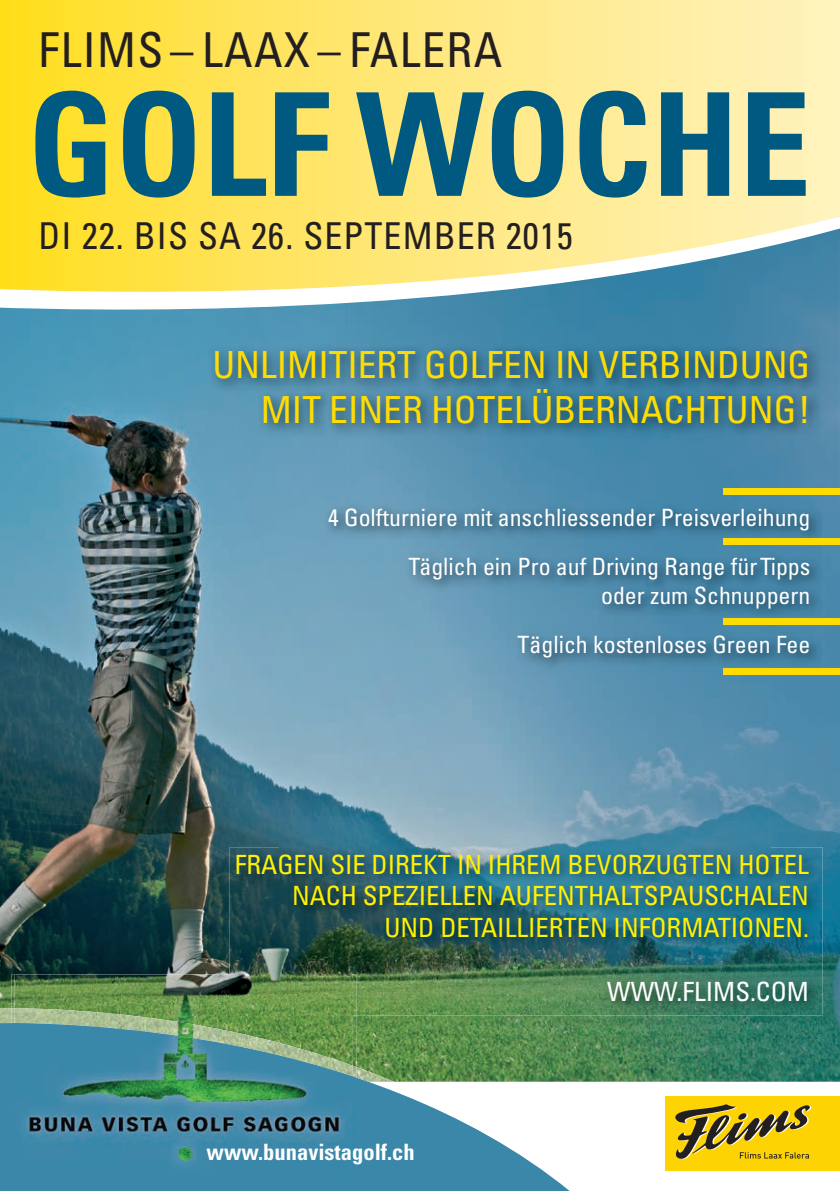
<style>
.page{position:relative;width:840px;height:1191px;background:#fff}
.page>*{position:absolute;margin:0;border:0;box-sizing:border-box;transform-origin:0 0}
.t1{font:700 condensed 143.4px "Univers";color:#005980}
.t2{font:condensed 48px "Univers";letter-spacing:.03em;color:#231f20}
.t3{font:condensed 37.4px/44.8px "Univers";color:#ffdc01;text-align:right}
.t4{font:condensed 37px "Univers";letter-spacing:.03em;color:#231f20}
.t5{font:condensed 26.4px/31.8px "Univers";color:#fff101;text-align:right}
.t6{font:condensed 26.4px "Univers";color:#fff}
.t7{font:condensed 23.8px/49px "Univers";color:#fff;text-align:right}
.t8{font:700 condensed 22.6px "Univers";color:#fff}
</style>
<div class="page">
<svg style="left:0;top:0;width:839px;height:212px;background:#fee775"></svg>
<img style="left:350px;top:316px;width:489px;height:193px">
<img style="left:0;top:316px;width:350px;height:408px">
<img style="left:770px;top:509px;width:69px;height:572px">
<img style="left:349px;top:672px;width:421px;height:175px">
<img style="left:0;top:724px;width:279px;height:284px">
<img style="left:279px;top:724px;width:71px;height:123px">
<img style="left:393px;top:1015px;width:377px;height:66px">
<svg style="left:0;top:212px;width:839px;height:104px;background:#cbd08f"></svg>
<img style="left:322px;top:502px;width:501px;height:170px">
<div style="left:723px;top:489px;width:116px;height:6px;background:#ffdc01"></div>
<div style="left:723px;top:539px;width:116px;height:6px;background:#ffdc01"></div>
<div style="left:723px;top:619px;width:116px;height:6px;background:#ffdc01"></div>
<div style="left:723px;top:668px;width:116px;height:7px;background:#ffdc01"></div>
<svg style="left:0;top:1021px;width:589px;height:170px"></svg>
<div style="left:664px;top:1096px;width:174px;height:74px;background:#fed304"></div>
<svg style="left:675px;top:1104px;width:136px;height:55px"></svg>
<hr style="left:838px;top:1096px;width:1px;height:74px;background:#fed304">
<img style="left:11px;top:1008px;width:4px;height:15px">
<img style="left:353px;top:1015px;width:3px;height:8px">
<div style="left:11px;top:1023px;width:345px;height:155px;background:#3987a9"></div>
<img style="left:15px;top:974px;width:214px;height:34px">
<img style="left:15px;top:1008px;width:338px;height:15px">
<img style="left:15px;top:1023px;width:338px;height:151px">
<img style="left:208px;top:344px;width:613px;height:93px">
<img style="left:229px;top:847px;width:593px;height:168px">
<img style="left:353px;top:974px;width:3px;height:41px">
<img style="left:229px;top:974px;width:124px;height:41px">
<h2 class="t2" style="left:39px;top:19px;width:465px">FLIMS – LAAX – FALERA</h2>
<h1 class="t1" style="left:27px;top:57px;width:784px">GOLF WOCHE</h1>
<h3 class="t4" style="left:39px;top:212px;width:535px">DI 22. BIS SA 26. SEPTEMBER 2015</h3>
<h3 class="t3" style="left:212px;top:342px;width:599px">UNLIMITIERT GOLFEN IN VERBINDUNG<br>MIT EINER HOTELÜBERNACHTUNG!</h3>
<p class="t7" style="left:328px;top:493px;width:483px">4 Golfturniere mit anschliessender Preisverleihung<br>Täglich ein Pro auf Driving Range für Tipps</p>
<p class="t7" style="left:517px;top:570px;width:294px">oder zum Schnuppern<br>Täglich kostenloses Green Fee</p>
<p class="t5" style="left:234px;top:848px;width:575px">FRAGEN SIE DIREKT IN IHREM BEVORZUGTEN HOTEL<br>NACH SPEZIELLEN AUFENTHALTSPAUSCHALEN<br>UND DETAILLIERTEN INFORMATIONEN.</p>
<p class="t8" style="left:206px;top:1138px;width:210px">www.bunavistagolf.ch</p>
<p class="t6" style="left:606px;top:974px;width:203px">WWW.FLIMS.COM</p>
</div>
